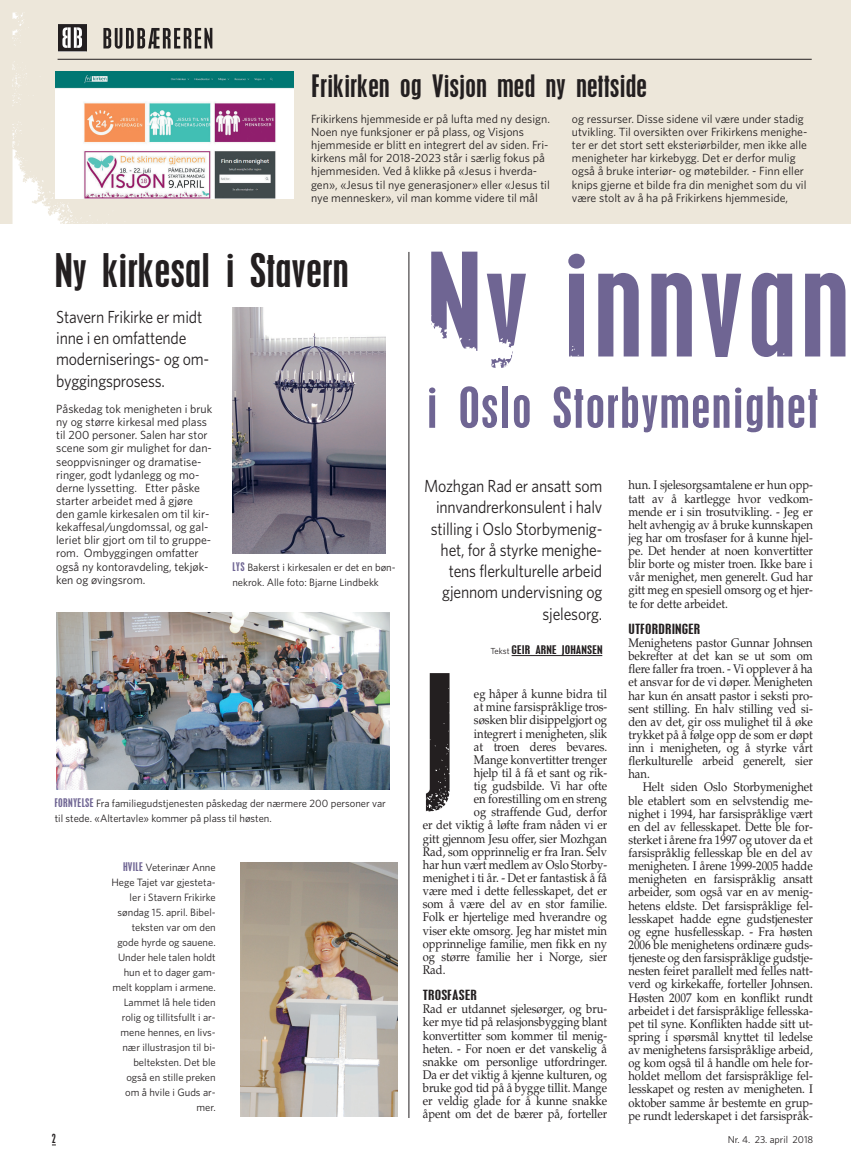
<style>
.page{position:relative;width:851px;height:1170px;background:#fff}
.page>*{position:absolute;margin:0;border:0;box-sizing:border-box;transform-origin:0 0}
.t1{font:condensed 151.25px "Mt Placard";color:#231f20;scale:1.1 1}
.t2{font:condensed 127.5px "Mt Placard";letter-spacing:.025em;color:#6f6593;scale:1.1 1}
.t3{font:condensed 50px "Mt Placard";letter-spacing:.025em;color:#6f6593;scale:1.1 1}
.t4{font:condensed 41.25px "Mt Placard";letter-spacing:.005em;color:#231f20;scale:1.1 1}
.t5{font:condensed 27.5px "Mt Placard";letter-spacing:.005em;color:#231f20;scale:1.1 1}
.t6{font:17.5px/21.2px "Whitney";letter-spacing:-.01em;color:#231f20;scale:.9 1}
.t7{font:12.5px/13.1px "Palatino";letter-spacing:-.005em;color:#231f20;text-align:justify;scale:.9 1}
.t8{font:condensed 12.5px "Mt Placard";letter-spacing:.02em;color:#231f20;scale:1.3 1}
.t9{font:11.88px/13.1px "Whitney";color:#231f20}
.t10{font:condensed 11.25px "Mt Placard";color:#231f20}
.t11{font:10.62px/15px "Whitney";color:#231f20}
.t12{font:condensed 10.62px "Mt Placard";letter-spacing:.02em;color:#231f20;scale:1.3 1}
.t13{font:10px "Whitney";color:#231f20}
.s1{font-family:"Mt Placard";font-stretch:condensed;color:#6f6593}
.s2{font-family:"Whitney";font-stretch:normal;font-size:8.75px}
</style>
<div class="page">
<div style="left:0;top:0;width:850px;height:224px;background:#ede7da"></div>
<hr style="left:58px;top:59px;width:753px;height:1px;background:#231f20">
<img style="left:58px;top:24px;width:28px;height:28px">
<img style="left:103px;top:27px;width:110px;height:22px">
<img style="left:240px;top:862px;width:157px;height:254px">
<hr style="left:511px;top:655px;width:91px;height:1px;background:#231f20">
<img style="left:56px;top:613px;width:333px;height:177px">
<img style="left:232px;top:308px;width:153px;height:245px">
<hr style="left:408px;top:252px;width:1px;height:865px;background:#231f20">
<img style="left:55px;top:71px;width:239px;height:127px">
<img style="left:13px;top:149px;width:63px;height:75px">
<h3 class="t5" style="left:312px;top:71px;width:306px">Frikirken og Visjon med ny nettside</h3>
<p class="t9" style="left:311px;top:113px;width:240px">Frikirkens hjemmeside er på lufta med ny design.<br>Noen nye funksjoner er på plass, og Visjons hjemmeside er blitt en integrert del av siden. Fri&shy;kirkens mål for 2018-2023 står i særlig fokus på hjemmesiden. Ved å klikke på «Jesus i hverda&shy;gen», «Jesus til nye generasjoner» eller «Jesus til nye mennesker», vil man komme videre til mål</p>
<p class="t9" style="left:572px;top:113px;width:237px">og ressurser. Disse sidene vil være under stadig utvikling. Til oversikten over Frikirkens menighe&shy;ter er det stort sett eksteriørbilder, men ikke alle menigheter har kirkebygg. Det er derfor mulig også å bruke interiør- og møtebilder. - Finn eller knips gjerne et bilde fra din menighet som du vil være stolt av å ha på Frikirkens hjemmeside,</p>
<h3 class="t4" style="left:55px;top:249px;width:269px">Ny kirkesal i Stavern</h3>
<h3 class="t6" style="left:56px;top:307px;width:172px">Stavern Frikirke er midt inne i en omfattende moderniserings- og om&shy;byggingsprosess.</h3>
<p class="t9" style="left:56px;top:403px;width:158px">Påskedag tok menigheten i bruk ny og større kirkesal med plass til 200 personer. Salen har stor scene som gir mulighet for dan&shy;seoppvisninger og dramatise&shy;ringer, godt lydanlegg og mo&shy;derne lyssetting. Etter påske starter arbeidet med å gjøre den gamle kirkesalen om til kir&shy;kekaffesal/ungdomssal, og gal&shy;leriet blir gjort om til to gruppe&shy;rom. Ombyggingen omfatter også ny kontoravdeling, tekjøk&shy;ken og øvingsrom.</p>
<p class="t11" style="left:232px;top:560px;width:165px"><span class="s1">LYS</span> Bakerst i kirkesalen er det en bøn&shy;nekrok. Alle foto: Bjarne Lindbekk</p>
<p class="t11" style="left:55px;top:796px;width:333px"><span class="s1">FORNYELSE</span> Fra familiegudstjenesten påskedag der nærmere 200 personer var til stede. «Altertavle» kommer på plass til høsten.</p>
<p class="t11" style="left:111px;top:860px;width:106px;text-align:right"><span class="s1">HVILE</span> Veterinær Anne<br>Hege Tajet var gjesteta&shy;ler i Stavern Frikirke søndag 15. april. Bibel&shy;teksten var om den gode hyrde og sauene.<br>Under hele talen holdt hun et to dager gam&shy;melt kopplam i armene.<br>Lammet lå hele tiden rolig og tillitsfullt i ar&shy;mene hennes, en livs&shy;nær illustrasjon til bi&shy;belteksten. Det ble også en stille preken om å hvile i Guds ar&shy;mer.</p>
<h2 class="t2" style="left:426px;top:238px;width:386px">Ny innvan</h2>
<h3 class="t3" style="left:426px;top:381px;width:357px">i Oslo Storbymenighet</h3>
<h3 class="t6" style="left:424px;top:476px;width:199px;text-align:right">Mozhgan Rad er ansatt som innvandrerkonsulent i halv stilling i Oslo Storbymenig&shy;het, for å styrke menighe&shy;tens flerkulturelle arbeid gjennom undervisning og sjelesorg.</h3>
<p class="t12" style="left:490px;top:644px;width:87px"><span class="s2">Tekst</span> GEIR ARNE JOHANSEN</p>
<h1 class="t1" style="left:421px;top:656px;width:31px">J</h1>
<p class="t7" style="left:474px;top:688px;width:149px">eg håper å kunne bidra til</p>
<p class="t7" style="left:474px;top:701px;width:149px">at mine farsispråklige tros-</p>
<p class="t7" style="left:474px;top:715px;width:149px">søsken blir disippelgjort og</p>
<p class="t7" style="left:474px;top:728px;width:149px">integrert i menigheten, slik</p>
<p class="t7" style="left:474px;top:741px;width:149px">at troen deres bevares.</p>
<p class="t7" style="left:474px;top:754px;width:149px">Mange konvertitter trenger</p>
<p class="t7" style="left:474px;top:767px;width:149px">hjelp til å få et sant og rik-</p>
<p class="t7" style="left:474px;top:780px;width:149px">tig gudsbilde. Vi har ofte</p>
<p class="t7" style="left:474px;top:793px;width:149px">en forestilling om en streng</p>
<p class="t7" style="left:474px;top:806px;width:149px">og straffende Gud, derfor</p>
<p class="t7" style="left:423px;top:820px;width:206px">er det viktig å løfte fram nåden vi er</p>
<p class="t7" style="left:423px;top:833px;width:206px">gitt gjennom Jesu offer, sier Mozhgan</p>
<p class="t7" style="left:423px;top:846px;width:206px">Rad, som opprinnelig er fra Iran. Selv</p>
<p class="t7" style="left:423px;top:859px;width:206px">har hun vært medlem av Oslo Storby-</p>
<p class="t7" style="left:423px;top:872px;width:206px">menighet i ti år. - Det er fantastisk å få</p>
<p class="t7" style="left:423px;top:885px;width:206px">være med i dette fellesskapet, det er</p>
<p class="t7" style="left:423px;top:898px;width:206px">som å være del av en stor familie.</p>
<p class="t7" style="left:423px;top:911px;width:206px">Folk er hjertelige med hverandre og</p>
<p class="t7" style="left:423px;top:925px;width:206px">viser ekte omsorg. Jeg har mistet min</p>
<p class="t7" style="left:423px;top:938px;width:206px">opprinnelige familie, men fikk en ny</p>
<p class="t7" style="left:423px;top:951px;width:206px">og større familie her i Norge, sier</p>
<p class="t7" style="left:423px;top:964px;width:27px">Rad.</p>
<p class="t8" style="left:423px;top:988px;width:43px">TROSFASER</p>
<p class="t7" style="left:423px;top:1003px;width:206px">Rad er utdannet sjelesørger, og bru&shy;ker mye tid på relasjonsbygging blant konvertitter som kommer til menig&shy;heten. - For noen er det vanskelig å snakke om personlige utfordringer.<br>Da er det viktig å kjenne kulturen, og bruke god tid på å bygge tillit. Mange er veldig glade for å kunne snakke åpent om det de bærer på, forteller</p>
<p class="t7" style="left:628px;top:480px;width:206px">hun. I sjelesorgsamtalene er hun opp&shy;tatt av å kartlegge hvor vedkom&shy;mende er i sin trosutvikling. - Jeg er helt avhengig av å bruke kunnskapen jeg har om trosfaser for å kunne hjel&shy;pe. Det hender at noen konvertitter blir borte og mister troen. Ikke bare i vår menighet, men generelt. Gud har gitt meg en spesiell omsorg og et hjer&shy;te for dette arbeidet.</p>
<p class="t8" style="left:628px;top:622px;width:57px">UTFORDRINGER</p>
<p class="t7" style="left:628px;top:637px;width:206px">Menighetens pastor Gunnar Johnsen bekrefter at det kan se ut som om flere faller fra troen. - Vi opplever å ha et ansvar for de vi døper. Menigheten har kun én ansatt pastor i seksti pro&shy;sent stilling. En halv stilling ved si&shy;den av det, gir oss mulighet til å øke trykket på å følge opp de som er døpt inn i menigheten, og å styrke vårt flerkulturelle arbeid generelt, sier han.</p>
<p class="t7" style="left:628px;top:782px;width:206px;text-indent:14px">Helt siden Oslo Storbymenighet ble etablert som en selvstendig me&shy;nighet i 1994, har farsispråklige vært en del av fellesskapet. Dette ble for&shy;sterket i årene fra 1997 og utover da et farsispråklig fellesskap ble en del av menigheten. I årene 1999-2005 hadde menigheten en farsispråklig ansatt arbeider, som også var en av menig&shy;hetens eldste. Det farsispråklige fel&shy;lesskapet hadde egne gudstjenester og egne husfellesskap. - Fra høsten 2006 ble menighetens ordinære guds&shy;tjeneste og den farsispråklige gudstje&shy;nesten feiret parallelt med felles natt&shy;verd og kirkekaffe, forteller Johnsen.<br>Høsten 2007 kom en konflikt rundt arbeidet i det farsispråklige fellesska&shy;pet til syne. Konflikten hadde sitt ut&shy;spring i spørsmål knyttet til ledelse av menighetens farsispråklige arbeid, og kom også til å handle om hele for&shy;holdet mellom det farsispråklige fel&shy;lesskapet og resten av menigheten. I oktober samme år bestemte en grup&shy;pe rundt lederskapet i det farsispråk-</p>
<p class="t10" style="left:52px;top:1132px;width:5px">2</p>
<p class="t13" style="left:727px;top:1135px;width:87px">Nr. 4. 23. april 2018</p>
</div>
